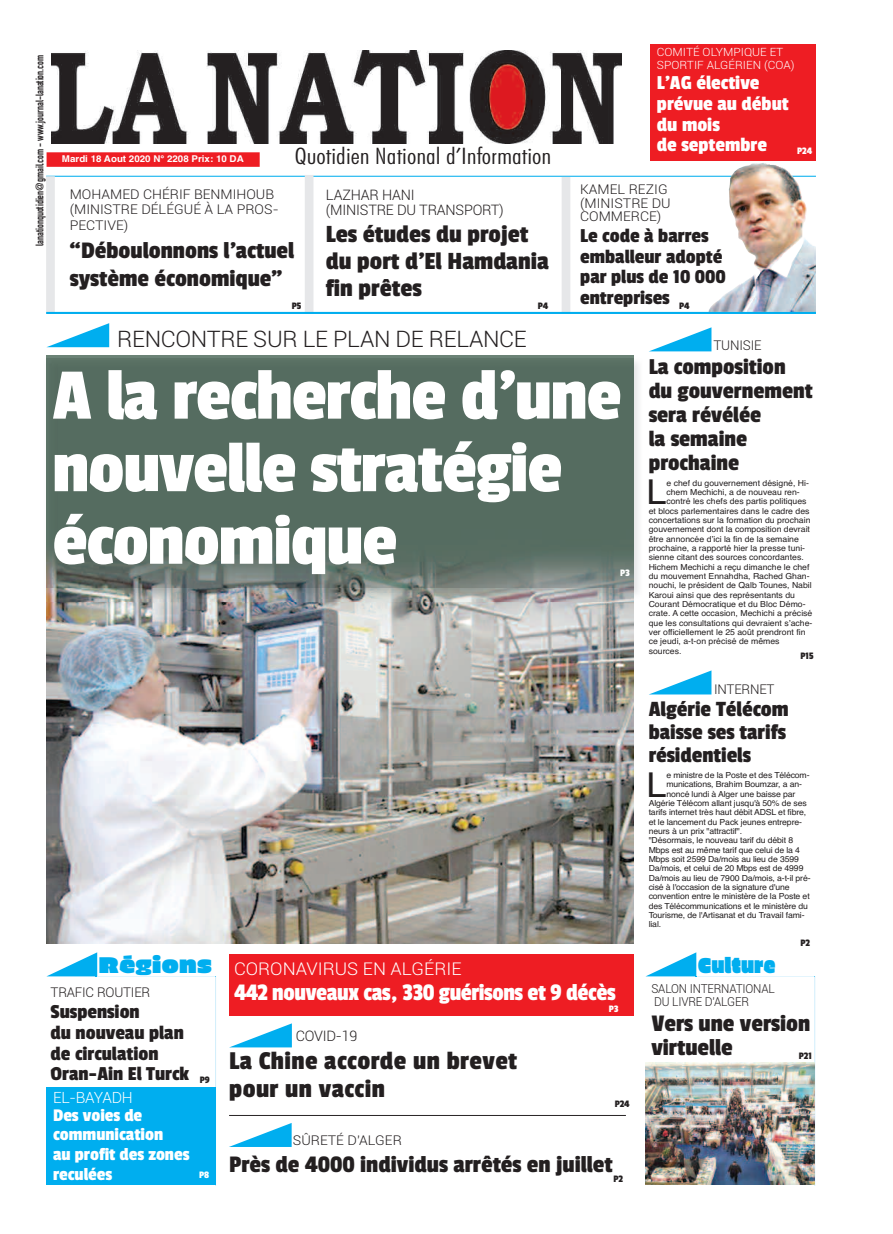
<style>
.page{position:relative;width:893px;height:1234px;background:#fff}
.page>*{position:absolute;margin:0;border:0;box-sizing:border-box;transform-origin:0 0}
.t1{font:75.6px/72.4px "Passion One";letter-spacing:-.015em;color:#fff;scale:1.05 1}
.t2{font:34.35px "Helvetica";color:#231f20;scale:1.05 1}
.t3{font:27px/27.9px "Passion One";letter-spacing:.015em;color:#231f20;scale:1.05 1}
.t4{font:25.95px/27px "Passion One";color:#231f20;scale:1.05 1}
.t5{font:24.9px/24.9px "Passion One";color:#231f20;scale:1.05 1}
.t6{font:24.9px "Passion One";letter-spacing:-.015em;color:#fff}
.t7{font:23.85px/23.9px "Passion One";color:#231f20;scale:1.05 1}
.t8{font:22.8px/22.8px "Passion One";color:#231f20;scale:1.05 1}
.t9{font:300 condensed 22.8px "Futura BT";color:#231f20;scale:1.21 1}
.t10{font:300 22.8px "Roboto";letter-spacing:-.015em;color:#231f20}
.t11{font:22.8px "Erica One";color:#00aeef;scale:1.14 1}
.t12{font:21.6px "Erica One";color:#00aeef;scale:.89 1}
.t13{font:20.7px/20.7px "Passion One";color:#231f20;scale:1.05 1}
.t14{font:20.7px/20.7px "Passion One";color:#fff;scale:1.05 1}
.t15{font:18.6px/19.4px "Passion One";color:#fff;scale:1.05 1}
.t16{font:300 17.55px "Roboto";color:#fff;scale:1.05 1}
.t17{font:300 15.6px "Roboto";letter-spacing:-.015em;color:#fff}
.t18{font:300 14.55px/15.6px "Roboto";letter-spacing:-.015em;color:#231f20}
.t19{font:300 13.5px/15.6px "Roboto";color:#231f20;scale:1.05 1}
.t20{font:300 13.5px "Roboto";color:#231f20}
.t21{font:300 12.45px/12.5px "Roboto";letter-spacing:-.015em;color:#231f20;scale:.94 1}
.t22{font:300 11.4px/12.5px "Roboto";color:#fff;scale:1.05 1}
.t23{font:700 10.8px "DIN Condensed";color:#231f20;scale:.95 1}
.t24{font:10.35px "Passion One";color:#231f20;scale:1.05 1}
.t25{font:10.35px "Passion One";color:#fff;scale:1.05 1}
.t26{font:700 9.3px "Helvetica";color:#fff;scale:1.05 1}
.t27{font:8.25px "Helvetica";color:#231f20;scale:1.05 1}
</style>
<div class="page">
<img style="left:47px;top:601px;width:586px;height:342px">
<div style="left:229px;top:954px;width:404px;height:61px;background:#ee1d23"></div>
<svg style="left:47px;top:323px;width:62px;height:24px"></svg>
<svg style="left:230px;top:1023px;width:62px;height:24px"></svg>
<svg style="left:231px;top:1123px;width:61px;height:23px"></svg>
<hr style="left:229px;top:1114px;width:397px;height:1px;background:#231f20">
<svg style="left:46px;top:952px;width:170px;height:233px"></svg>
<div style="left:46px;top:1086px;width:170px;height:98px;background:#00aeef"></div>
<img style="left:633px;top:355px;width:6px;height:246px">
<img style="left:46px;top:355px;width:587px;height:246px">
<img style="left:633px;top:359px;width:1px;height:228px">
<div style="left:47px;top:152px;width:213px;height:15px;background:#ee1d23"></div>
<img style="left:51px;top:50px;width:571px;height:93px">
<hr style="left:46px;top:176px;width:770px;height:1px;background:#00aeef">
<div style="left:650px;top:44px;width:166px;height:116px;background:#ee1d23"></div>
<svg style="left:645px;top:952px;width:171px;height:233px"></svg>
<img style="left:645px;top:1062px;width:170px;height:122px">
<svg style="left:650px;top:327px;width:61px;height:24px"></svg>
<svg style="left:650px;top:670px;width:61px;height:24px"></svg>
<div style="left:46px;top:176px;width:9px;height:138px;background:#e6e7e9"></div>
<div style="left:305px;top:175px;width:8px;height:139px;background:#e6e7e9"></div>
<div style="left:562px;top:177px;width:8px;height:137px;background:#e6e7e9"></div>
<img style="left:708px;top:163px;width:108px;height:149px">
<hr style="left:46px;top:312px;width:770px;height:2px;background:#00aeef">
<h3 class="t23" style="left:33px;top:246px;width:202px;rotate:-90deg">lanationquotidien@gmail.com - www.journal-lanation.com</h3>
<p class="t26" style="left:62px;top:154px;width:175px">Mardi 18 Aout 2020 N° 2208 Prix: 10 DA</p>
<h3 class="t9" style="left:295px;top:143px;width:213px">Quotidien National d’Information</h3>
<h3 class="t19" style="left:70px;top:186px;width:200px">MOHAMED CHÉRIF BENMIHOUB (MINISTRE DÉLÉGUÉ À LA PROS-<br>PECTIVE)</h3>
<h3 class="t5" style="left:70px;top:236px;width:215px;line-height:27.9px">“Déboulonnons l'actuel système économique”</h3>
<h3 class="t18" style="left:326px;top:187px;width:179px">LAZHAR HANI<br>(MINISTRE DU TRANSPORT)</h3>
<h3 class="t4" style="left:326px;top:220px;width:214px">Les études du projet du port d’El Hamdania fin prêtes</h3>
<p class="t24" style="left:292px;top:300px;width:11px">P5</p>
<p class="t24" style="left:538px;top:300px;width:11px">P4</p>
<h3 class="t22" style="left:657px;top:46px;width:132px">COMITÉ OLYMPIQUE ET<br>SPORTIF ALGÉRIEN (COA)</h3>
<h3 class="t14" style="left:657px;top:72px;width:127px">L'AG élective prévue au début du mois<br>de septembre</h3>
<p class="t25" style="left:797px;top:145px;width:16px">P24</p>
<h3 class="t19" style="left:580px;top:183px;width:88px;line-height:13.5px">KAMEL REZIG (MINISTRE DU<br>COMMERCE)</h3>
<h3 class="t13" style="left:580px;top:225px;width:140px">Le code à barres emballeur adopté par plus de 10 000 entreprises <sub>P4</sub></h3>
<h3 class="t10" style="left:117px;top:325px;width:411px">RENCONTRE SUR LE PLAN DE RELANCE</h3>
<h1 class="t1" style="left:52px;top:358px;width:544px">A la recherche d’une nouvelle stratégie économique</h1>
<p class="t25" style="left:620px;top:567px;width:11px">P3</p>
<h3 class="t11" style="left:99px;top:946px;width:101px">Régions</h3>
<h3 class="t16" style="left:234px;top:958px;width:218px">CORONAVIRUS EN ALGÉRIE</h3>
<h3 class="t6" style="left:234px;top:978px;width:383px">442 nouveaux cas, 330 guérisons et 9 décès</h3>
<h3 class="t20" style="left:51px;top:984px;width:101px">TRAFIC ROUTIER</h3>
<h3 class="t13" style="left:51px;top:1000px;width:134px">Suspension<br>du nouveau plan de circulation<br>Oran-Ain El Turck</h3>
<p class="t25" style="left:609px;top:1002px;width:11px">P3</p>
<h3 class="t18" style="left:296px;top:1027px;width:63px">COVID-19</h3>
<h3 class="t3" style="left:229px;top:1045px;width:276px">La Chine accorde un brevet pour un vaccin</h3>
<p class="t24" style="left:200px;top:1074px;width:11px">P9</p>
<h3 class="t17" style="left:53px;top:1088px;width:81px">EL-BAYADH</h3>
<h3 class="t15" style="left:53px;top:1105px;width:131px">Des voies de communication<br>au profit des zones reculées</h3>
<p class="t24" style="left:615px;top:1097px;width:16px">P24</p>
<h3 class="t19" style="left:293px;top:1132px;width:105px">SÛRETÉ D'ALGER</h3>
<h3 class="t5" style="left:229px;top:1151px;width:367px">Près de 4000 individus arrêtés en juillet</h3>
<p class="t25" style="left:199px;top:1169px;width:11px">P8</p>
<p class="t24" style="left:613px;top:1172px;width:11px">P2</p>
<h3 class="t20" style="left:713px;top:338px;width:50px">TUNISIE</h3>
<h3 class="t7" style="left:649px;top:354px;width:158px">La composition du gouvernement sera révélée<br>la semaine prochaine</h3>
<h2 class="t2" style="left:647px;top:472px;width:21px">L</h2>
<p class="t27" style="left:666px;top:478px;width:137px">e chef du gouvernement désigné, Hi-</p>
<p class="t27" style="left:666px;top:487px;width:128px">chem Mechichi, a de nouveau ren-</p>
<p class="t27" style="left:666px;top:496px;width:135px">contré les chefs des partis politiques</p>
<p class="t27" style="left:649px;top:506px;width:155px">et blocs parlementaires dans le cadre des</p>
<p class="t27" style="left:649px;top:515px;width:156px">concertations sur la formation du prochain</p>
<p class="t27" style="left:649px;top:524px;width:155px">gouvernement dont la composition devrait</p>
<p class="t27" style="left:649px;top:534px;width:145px">être annoncée d’ici la fin de la semaine</p>
<p class="t27" style="left:649px;top:543px;width:151px">prochaine, a rapporté hier la presse tuni-</p>
<p class="t27" style="left:649px;top:552px;width:149px">sienne citant des sources concordantes.</p>
<p class="t27" style="left:649px;top:562px;width:155px">Hichem Mechichi a reçu dimanche le chef</p>
<p class="t27" style="left:649px;top:571px;width:155px">du mouvement Ennahdha, Rached Ghan-</p>
<p class="t27" style="left:649px;top:580px;width:157px">nouchi, le président de Qalb Tounes, Nabil</p>
<p class="t27" style="left:649px;top:590px;width:141px">Karoui ainsi que des représentants du</p>
<p class="t27" style="left:649px;top:599px;width:151px">Courant Démocratique et du Bloc Démo-</p>
<p class="t27" style="left:649px;top:608px;width:157px">crate. A cette occasion, Mechichi a précisé</p>
<p class="t27" style="left:649px;top:618px;width:157px">que les consultations qui devraient s’ache-</p>
<p class="t27" style="left:649px;top:627px;width:151px">ver officiellement le 25 août prendront fin</p>
<p class="t27" style="left:649px;top:636px;width:126px">ce jeudi, a-t-on précisé de mêmes</p>
<p class="t27" style="left:649px;top:646px;width:33px">sources.</p>
<p class="t24" style="left:800px;top:650px;width:14px">P15</p>
<h3 class="t20" style="left:714px;top:680px;width:62px">INTERNET</h3>
<h3 class="t8" style="left:649px;top:697px;width:135px">Algérie Télécom baisse ses tarifs résidentiels</h3>
<h2 class="t2" style="left:647px;top:764px;width:21px">L</h2>
<p class="t27" style="left:666px;top:770px;width:138px">e ministre de la Poste et des Télécom-</p>
<p class="t27" style="left:666px;top:779px;width:131px">munications, Brahim Boumzar, a an-</p>
<p class="t27" style="left:666px;top:788px;width:124px">noncé lundi à Alger une baisse par</p>
<p class="t27" style="left:649px;top:798px;width:152px">Algérie Télécom allant jusqu'à 50% de ses</p>
<p class="t27" style="left:649px;top:807px;width:152px">tarifs internet très haut débit ADSL et fibre,</p>
<p class="t27" style="left:649px;top:816px;width:148px">et le lancement du Pack jeunes entrepre-</p>
<p class="t27" style="left:649px;top:826px;width:90px">neurs à un prix "attractif".</p>
<p class="t27" style="left:649px;top:835px;width:139px">"Désormais, le nouveau tarif du débit 8</p>
<p class="t27" style="left:649px;top:844px;width:146px">Mbps est au même tarif que celui de la 4</p>
<p class="t27" style="left:649px;top:854px;width:145px">Mbps soit 2599 Da/mois au lieu de 3599</p>
<p class="t27" style="left:649px;top:863px;width:149px">Da/mois, et celui de 20 Mbps est de 4999</p>
<p class="t27" style="left:649px;top:872px;width:156px">Da/mois au lieu de 7900 Da/mois, a-t-il pré-</p>
<p class="t27" style="left:649px;top:882px;width:136px">cisé à l'occasion de la signature d'une</p>
<p class="t27" style="left:649px;top:891px;width:155px">convention entre le ministère de la Poste et</p>
<p class="t27" style="left:649px;top:900px;width:153px">des Télécommunications et le ministère du</p>
<p class="t27" style="left:649px;top:910px;width:150px">Tourisme, de l'Artisanat et du Travail fami-</p>
<p class="t27" style="left:649px;top:919px;width:13px">lial.</p>
<h3 class="t12" style="left:698px;top:947px;width:89px">Culture</h3>
<p class="t24" style="left:800px;top:936px;width:11px">P2</p>
<h3 class="t21" style="left:651px;top:982px;width:133px">SALON INTERNATIONAL<br>DU LIVRE D'ALGER</h3>
<h3 class="t5" style="left:651px;top:1009px;width:153px">Vers une version virtuelle</h3>
<p class="t24" style="left:799px;top:1050px;width:14px">P21</p>
</div>
